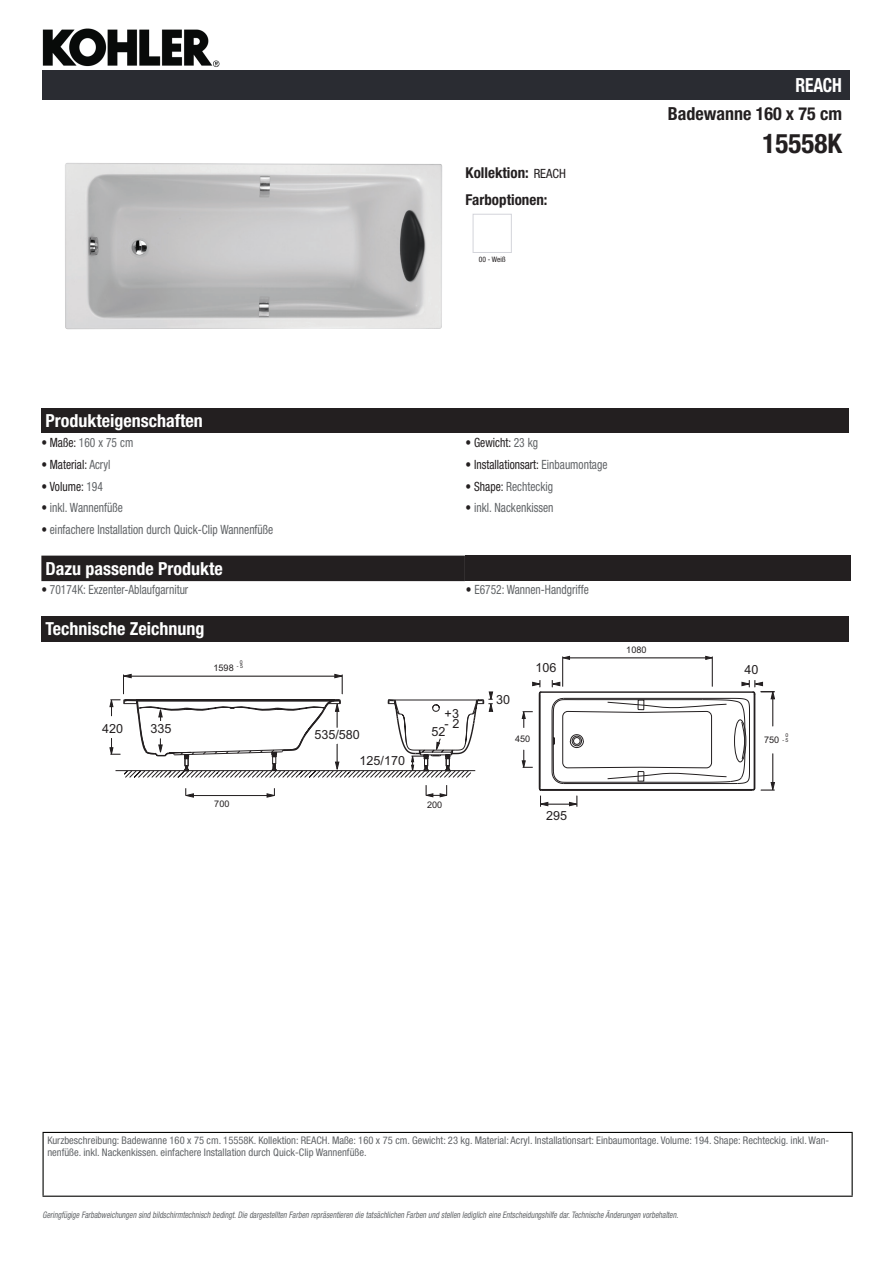
<style>
.page{position:relative;width:893px;height:1263px;background:#fff}
.page>*{position:absolute;margin:0;border:0;box-sizing:border-box;transform-origin:0 0}
.t1{font:700 condensed 27px "Helvetica Neue LT Std";color:#231f20}
.t2{font:700 condensed 19.5px "Helvetica Neue LT Std";letter-spacing:-.01em;color:#fff;scale:.9 1}
.t3{font:700 condensed 18px "Helvetica Neue LT Std";color:#fff}
.t4{font:700 condensed 18px "Helvetica Neue LT Std";color:#231f20}
.t5{font:700 condensed 15px/27.8px "Helvetica Neue LT Std";color:#231f20}
.t6{font:condensed 12.75px "Helvetica Neue LT Std";color:#626568;scale:.9 1}
.t7{font:condensed 12.75px "Helvetica Neue LT Std";color:#231f20;scale:.9 1}
.t8{font:12.6px "Arial";color:#231f20}
.t9{font:condensed 10.5px/12px "Helvetica Neue LT Std";color:#626568}
.t10{font:9.15px "Arial";color:#231f20}
.t11{font:italic condensed 9px "Helvetica Neue LT Std";color:#626568;scale:.87 1}
.t12{font:condensed 7.5px "Helvetica Neue LT Std";color:#231f20}
.t13{font:5.25px "Arial";color:#231f20}
.s1{font-weight:400;font-size:12.75px}
.s2{color:#231f20}
.s3{color:#626568}
.s4{font-size:5.25px}
</style>
<div class="page">
<img style="left:42px;top:28px;width:188px;height:53px">
<img style="left:65px;top:163px;width:377px;height:166px">
<div style="left:473px;top:214px;width:39px;height:39px;border:1px solid #d3d4da"></div>
<div style="left:41px;top:408px;width:808px;height:25px;background:#231f20"></div>
<div style="left:41px;top:556px;width:424px;height:25px;background:#231f20"></div>
<div style="left:465px;top:556px;width:385px;height:25px;background:#231f20"></div>
<div style="left:41px;top:616px;width:808px;height:25px;background:#231f20"></div>
<svg style="left:425px;top:785px;width:23px;height:13px"></svg>
<hr style="left:562px;top:656px;width:1px;height:31px;background:#231f20">
<hr style="left:567px;top:658px;width:140px;height:1px;background:#231f20">
<hr style="left:712px;top:656px;width:1px;height:31px;background:#231f20">
<svg style="left:562px;top:655px;width:8px;height:5px"></svg>
<svg style="left:705px;top:655px;width:8px;height:5px"></svg>
<hr style="left:188px;top:795px;width:81px;height:1px;background:#231f20">
<svg style="left:185px;top:788px;width:9px;height:10px"></svg>
<svg style="left:266px;top:788px;width:9px;height:10px"></svg>
<svg style="left:521px;top:680px;width:254px;height:127px"></svg>
<svg style="left:109px;top:673px;width:385px;height:105px"></svg>
<div style="left:43px;top:71px;width:807px;height:29px;background:#2a2c32"></div>
<hr style="left:43px;top:1132px;width:810px;height:1px;background:#040503">
<hr style="left:43px;top:1133px;width:1px;height:62px;background:#040503">
<hr style="left:852px;top:1133px;width:1px;height:62px;background:#040503">
<hr style="left:43px;top:1195px;width:810px;height:2px;background:#040503">
<h2 class="t2" style="left:795px;top:74px;width:53px">REACH</h2>
<h3 class="t4" style="left:668px;top:103px;width:176px">Badewanne 160 x 75 cm</h3>
<h3 class="t5" style="left:466px;top:158px;width:102px">Kollektion: <span class="s1">REACH<br></span>Farboptionen:</h3>
<p class="t12" style="left:479px;top:255px;width:28px">00 - Weiß</p>
<h3 class="t3" style="left:46px;top:410px;width:159px">Produkteigenschaften</h3>
<p class="t6" style="left:41px;top:435px;width:104px"><span class="s2">• Maße:</span> 160 x 75 cm</p>
<p class="t7" style="left:466px;top:435px;width:82px">• Gewicht: <span class="s3">23 kg</span></p>
<p class="t7" style="left:41px;top:457px;width:78px">• Material: <span class="s3">Acryl</span></p>
<p class="t7" style="left:466px;top:457px;width:159px">• Installationsart: <span class="s3">Einbaumontage</span></p>
<p class="t7" style="left:41px;top:479px;width:70px">• Volume: <span class="s3">194</span></p>
<p class="t6" style="left:466px;top:479px;width:99px"><span class="s2">• Shape:</span> Rechteckig</p>
<p class="t6" style="left:41px;top:501px;width:92px"><span class="s2">•</span> inkl. Wannenfüße</p>
<p class="t6" style="left:466px;top:501px;width:99px"><span class="s2">•</span> inkl. Nackenkissen</p>
<p class="t6" style="left:41px;top:522px;width:259px"><span class="s2">•</span> einfachere Installation durch Quick-Clip Wannenfüße</p>
<h3 class="t3" style="left:46px;top:557px;width:179px">Dazu passende Produkte</h3>
<p class="t6" style="left:41px;top:583px;width:165px"><span class="s2">•</span> 70174K: Exzenter-Ablaufgarnitur</p>
<p class="t6" style="left:466px;top:583px;width:138px"><span class="s2">•</span> E6752: Wannen-Handgriffe</p>
<h3 class="t3" style="left:46px;top:618px;width:160px">Technische Zeichnung</h3>
<p class="t8" style="left:102px;top:720px;width:23px">420</p>
<p class="t8" style="left:150px;top:720px;width:23px">335</p>
<p class="t13" style="left:240px;top:659px;width:4px">0</p>
<p class="t10" style="left:213px;top:661px;width:31px">1598 <sup>-</sup> <sup>5</sup></p>
<p class="t10" style="left:214px;top:797px;width:17px">700</p>
<p class="t8" style="left:314px;top:726px;width:47px">535/580</p>
<p class="t8" style="left:359px;top:752px;width:47px">125/170</p>
<p class="t8" style="left:445px;top:705px;width:16px">+3</p>
<p class="t8" style="left:445px;top:715px;width:16px">- 2</p>
<p class="t8" style="left:431px;top:724px;width:16px">52</p>
<p class="t10" style="left:427px;top:799px;width:17px">200</p>
<p class="t8" style="left:496px;top:691px;width:16px">30</p>
<p class="t8" style="left:536px;top:659px;width:23px">106</p>
<p class="t10" style="left:515px;top:733px;width:17px">450</p>
<p class="t8" style="left:546px;top:807px;width:23px">295</p>
<p class="t10" style="left:626px;top:644px;width:22px">1080</p>
<h1 class="t1" style="left:763px;top:127px;width:81px">15558K</h1>
<p class="t8" style="left:744px;top:661px;width:16px">40</p>
<p class="t13" style="left:785px;top:732px;width:4px">0</p>
<p class="t10" style="left:764px;top:734px;width:26px">750 <span class="s4">- 5</span></p>
<p class="t9" style="left:47px;top:1134px;width:783px">Kurzbeschreibung: Badewanne 160 x 75 cm. 15558K. Kollektion: REACH. Maße: 160 x 75 cm. Gewicht: 23 kg. Material: Acryl. Installationsart: Einbaumontage. Volume: 194. Shape: Rechteckig. inkl. Wan&shy;nenfüße. inkl. Nackenkissen. einfachere Installation durch Quick-Clip Wannenfüße.</p>
<p class="t11" style="left:43px;top:1210px;width:734px">Geringfügige Farbabweichungen sind bildschirmtechnisch bedingt.Die dargestellten Farben repräsentieren die tatsächlichen Farben und stellen lediglich eine Entscheidungshilfe dar.Technische Änderungen vorbehalten.</p>
</div>
